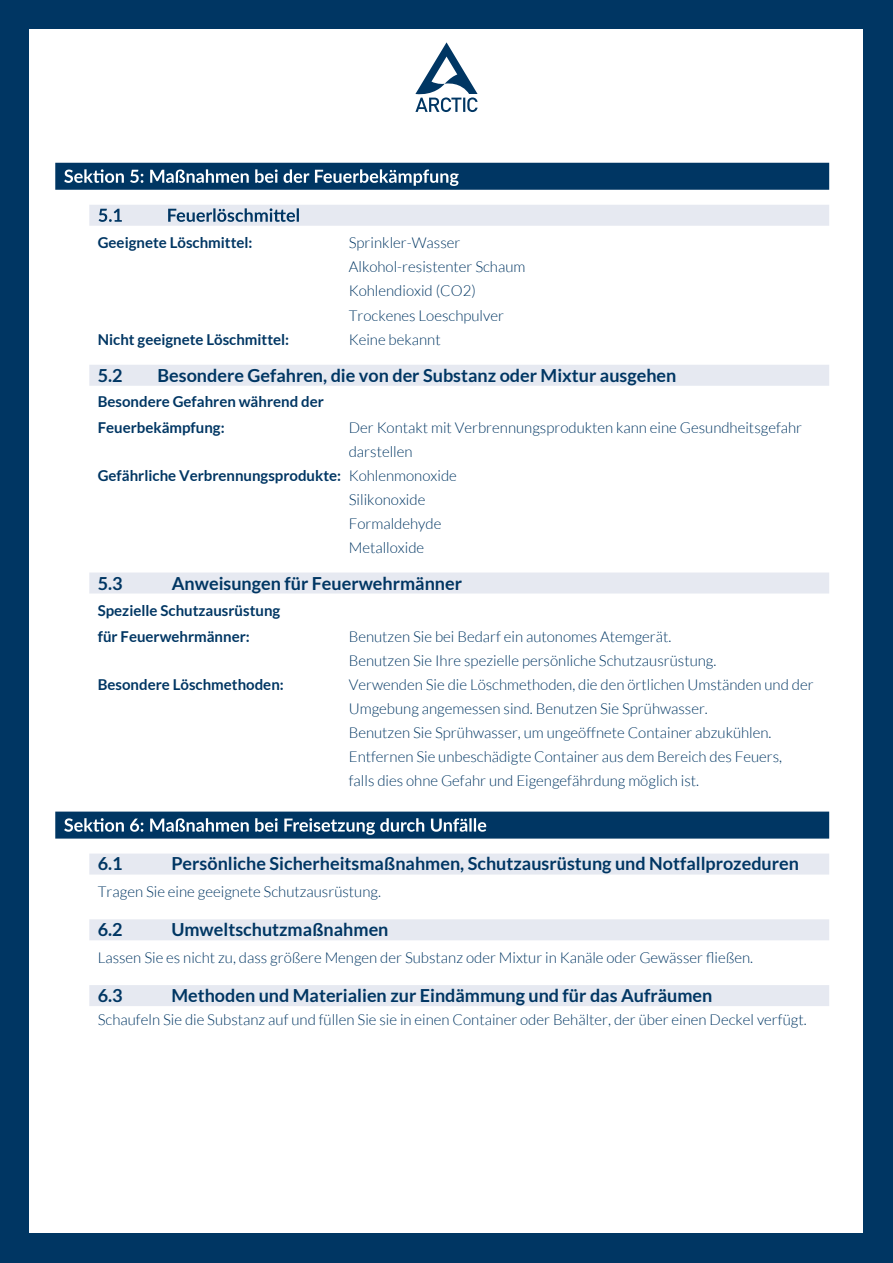
<style>
.page{position:relative;width:893px;height:1263px;background:#003663}
.page>*{position:absolute;margin:0;border:0;box-sizing:border-box;transform-origin:0 0}
.t1{font:700 18px "Lato";color:#003663}
.t2{font:300 15px/24px "Lato";color:#003663}
.t3{font:700 15px/25.5px "Lato";color:#003663}
</style>
<div class="page">
<div style="left:30px;top:30px;width:833px;height:1203px;background:#fff"></div>
<svg style="left:415px;top:42px;width:63px;height:70px"></svg>
<div style="left:55px;top:163px;width:774px;height:27px;background:#003663"></div>
<div style="left:89px;top:205px;width:740px;height:21px;background:#e6e9f1"></div>
<div style="left:89px;top:365px;width:740px;height:21px;background:#e6e9f1"></div>
<div style="left:89px;top:572px;width:740px;height:21px;background:#e6e9f1"></div>
<div style="left:55px;top:811px;width:774px;height:27px;background:#003663"></div>
<div style="left:89px;top:853px;width:740px;height:21px;background:#e6e9f1"></div>
<div style="left:89px;top:919px;width:740px;height:21px;background:#e6e9f1"></div>
<div style="left:89px;top:985px;width:740px;height:21px;background:#e6e9f1"></div>
<svg style="left:64px;top:169px;width:395px;height:17px"></svg>
<svg style="left:99px;top:208px;width:200px;height:14px"></svg>
<svg style="left:64px;top:818px;width:422px;height:17px"></svg>
<p class="t3" style="left:98px;top:230px;width:156px">Geeignete Löschmittel:</p>
<p class="t2" style="left:349px;top:231px;width:178px">Sprinkler-Wasser<br>Alkohol-resistenter Schaum<br>Kohlendioxid (CO2)<br>Trockenes Loeschpulver<br>Keine bekannt</p>
<p class="t3" style="left:98px;top:326px;width:193px">Nicht geeignete Löschmittel:</p>
<p class="t1" style="left:98px;top:365px;width:26px">5.2</p>
<p class="t1" style="left:157px;top:365px;width:520px">Besondere Gefahren, die von der Substanz oder Mixtur ausgehen</p>
<p class="t2" style="left:349px;top:415px;width:455px">Der Kontakt mit Verbrennungsprodukten kann eine Gesundheitsgefahr darstellen<br>Kohlenmonoxide<br>Silikonoxide<br>Formaldehyde<br>Metalloxide</p>
<p class="t3" style="left:98px;top:389px;width:227px">Besondere Gefahren während der<br>Feuerbekämpfung:</p>
<p class="t3" style="left:98px;top:462px;width:245px">Gefährliche Verbrennungsprodukte:</p>
<p class="t1" style="left:98px;top:573px;width:26px">5.3</p>
<p class="t1" style="left:172px;top:573px;width:292px">Anweisungen für Feuerwehrmänner</p>
<p class="t3" style="left:98px;top:598px;width:184px">Spezielle Schutzausrüstung für Feuerwehrmänner:</p>
<p class="t2" style="left:349px;top:624px;width:466px">Benutzen Sie bei Bedarf ein autonomes Atemgerät.<br>Benutzen Sie Ihre spezielle persönliche Schutzausrüstung.<br>Verwenden Sie die Löschmethoden, die den örtlichen Umständen und der Umgebung angemessen sind. Benutzen Sie Sprühwasser.<br>Benutzen Sie Sprühwasser, um ungeöffnete Container abzukühlen.<br>Entfernen Sie unbeschädigte Container aus dem Bereich des Feuers,<br>falls dies ohne Gefahr und Eigengefährdung möglich ist.</p>
<p class="t3" style="left:98px;top:671px;width:188px">Besondere Löschmethoden:</p>
<p class="t1" style="left:98px;top:853px;width:26px">6.1</p>
<p class="t1" style="left:171px;top:853px;width:629px">Persönliche Sicherheitsmaßnahmen, Schutzausrüstung und Notfallprozeduren</p>
<p class="t2" style="left:98px;top:880px;width:285px">Tragen Sie eine geeignete Schutzausrüstung.</p>
<p class="t1" style="left:98px;top:919px;width:26px">6.2</p>
<p class="t1" style="left:171px;top:919px;width:219px">Umweltschutzmaßnahmen</p>
<p class="t2" style="left:98px;top:946px;width:657px">Lassen Sie es nicht zu, dass größere Mengen der Substanz oder Mixtur in Kanäle oder Gewässer fließen.</p>
<p class="t1" style="left:98px;top:985px;width:26px">6.3</p>
<p class="t1" style="left:171px;top:985px;width:542px">Methoden und Materialien zur Eindämmung und für das Aufräumen</p>
<p class="t2" style="left:98px;top:1007px;width:710px">Schaufeln Sie die Substanz auf und füllen Sie sie in einen Container oder Behälter, der über einen Deckel verfügt.</p>
</div>
